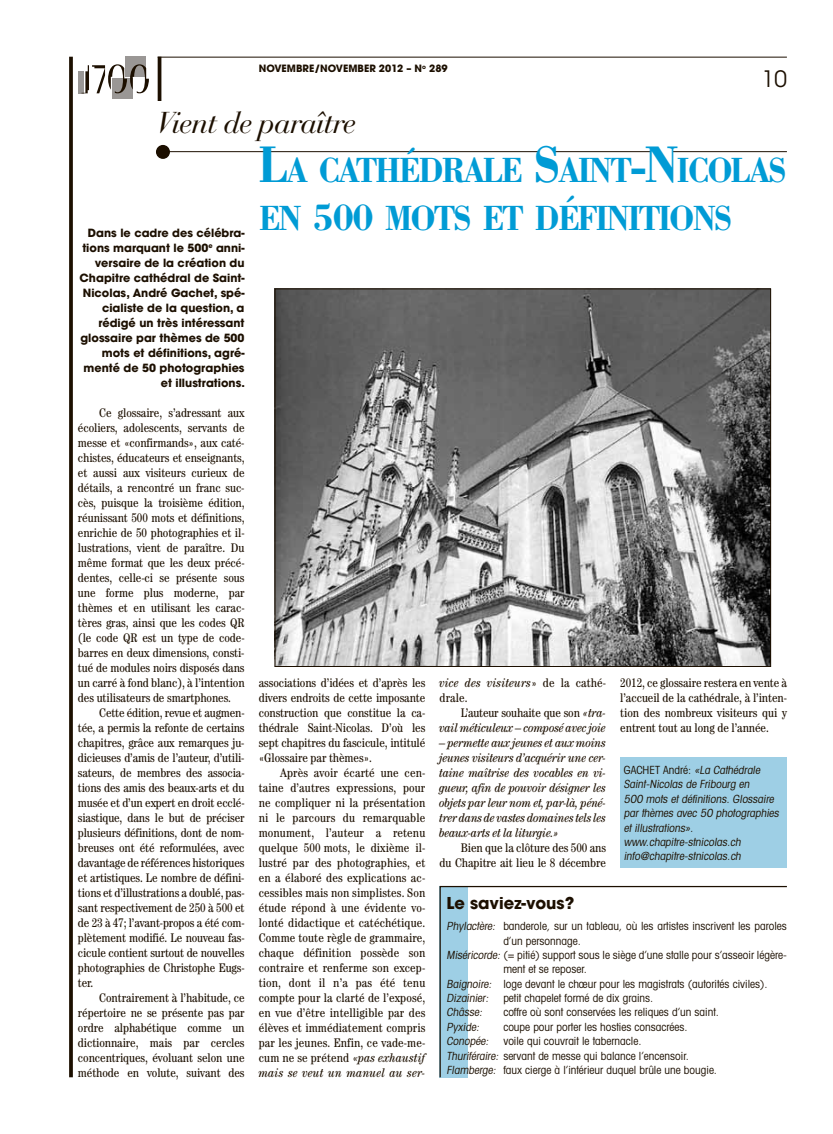
<style>
.page{position:relative;width:833px;height:1134px;background:#fff}
.page>*{position:absolute;margin:0;border:0;box-sizing:border-box;transform-origin:0 0}
.t1{font:36.12px/47.5px "Bodoni Bold SC680";letter-spacing:-.06em;color:#009bd5;scale:.9 1}
.t2{font:italic 30px "Bauer Bodoni";letter-spacing:-.035em;color:#1c0f00}
.t3{font:22.5px "Avant Garde";color:#1c0f00}
.t4{font:700 16.25px "Avant Garde";color:#1c0f00}
.t5{font:condensed 12.5px/15px "Century";letter-spacing:-.005em;color:#1c0f00;text-align:justify}
.t6{font:italic condensed 12.5px/15px "Century";letter-spacing:-.015em;color:#1c0f00;text-align:right}
.t7{font:condensed 11.25px/14.4px "Avant Garde";color:#1c0f00}
.t8{font:700 11.25px/15px "Avant Garde";color:#1c0f00;text-align:right}
.t9{font:italic condensed 11.25px/14.4px "Avant Garde";color:#1c0f00}
.t10{font:700 10px "Avant Garde";color:#1c0f00}
.s1{font-size:53.12px}
.s2{font-size:38.75px}
.s3{font-style:italic}
.s4{font-style:normal}
</style>
<div class="page">
<svg style="left:69px;top:57px;width:4px;height:1020px;background:#291d0f"></svg>
<hr style="left:158px;top:57px;width:3px;height:44px;background:#1c0f00">
<hr style="left:158px;top:57px;width:629px;height:1px;background:#1c0f00">
<div style="left:126px;top:57px;width:20px;height:20px;background:#9a9795"></div>
<div style="left:112px;top:79px;width:21px;height:20px;background:#9a9795"></div>
<div style="left:78px;top:71px;width:6px;height:22px;background:#9a9795"></div>
<svg style="left:81px;top:64px;width:68px;height:29px"></svg>
<hr style="left:163px;top:151px;width:624px;height:1px;background:#1c0f00">
<div style="left:156px;top:145px;width:14px;height:14px;background:#1c0f00;border-radius:50%"></div>
<div style="left:539px;top:149px;width:16px;height:6px;background:#fff"></div>
<div style="left:651px;top:148px;width:21px;height:6px;background:#fff"></div>
<img style="left:277px;top:291px;width:492px;height:374px">
<svg style="left:439px;top:885px;width:348px;height:193px"></svg>
<div style="left:620px;top:757px;width:167px;height:111px;background:#9ecfe5"></div>
<p class="t10" style="left:259px;top:62px;width:190px">NOVEMBRE/NOVEMBER 2012 – N<sup>o</sup> 289</p>
<h3 class="t3" style="left:762px;top:66px;width:26px">10</h3>
<h2 class="t2" style="left:157px;top:105px;width:201px">Vient de paraître</h2>
<h1 class="t1" style="left:259px;top:146px;width:588px"><span class="s1">L</span>A CATHÉDRALE <span class="s1">S</span>AINT<span class="s1">-N</span>ICOLAS<br>EN <span class="s2">500</span> MOTS ET DÉFINITIONS</h1>
<p class="t8" style="left:79px;top:225px;width:167px">Dans le cadre des célébra&shy;tions marquant le 500<sup>e</sup> anni&shy;versaire de la création du<br>Chapitre cathédral de Saint-<br>Nicolas, André Gachet, spé&shy;cialiste de la question, a rédigé un très intéressant glossaire par thèmes de 500 mots et définitions, agré&shy;menté de 50 photographies et illustrations.</p>
<p class="t5" style="left:78px;top:405px;width:168px;text-indent:21px">Ce glossaire, s’adressant aux écoliers, adolescents, servants de messe et «confirmands», aux caté&shy;chistes, éducateurs et enseignants, et aussi aux visiteurs curieux de détails, a rencontré un franc suc&shy;cès, puisque la troisième édition, réunissant 500 mots et définitions, enrichie de 50 photographies et il&shy;lustrations, vient de paraître. Du même format que les deux précé&shy;dentes, celle-ci se présente sous une forme plus moderne, par thèmes et en utilisant les carac&shy;tères gras, ainsi que les codes QR (le code QR est un type de code&shy;barres en deux dimensions, consti&shy;tué de modules noirs disposés dans un carré à fond blanc), à l’intention des utilisateurs de smartphones.</p>
<p class="t5" style="left:78px;top:705px;width:168px;text-indent:21px">Cette édition, revue et augmen&shy;tée, a permis la refonte de certains chapitres, grâce aux remarques ju&shy;dicieuses d’amis de l’auteur, d’utili&shy;sateurs, de membres des associa&shy;tions des amis des beaux-arts et du musée et d’un expert en droit ecclé&shy;siastique, dans le but de préciser plusieurs définitions, dont de nom&shy;breuses ont été reformulées, avec davantage de références historiques et artistiques. Le nombre de défini&shy;tions et d’illustrations a doublé, pas&shy;sant respectivement de 250 à 500 et de 23 à 47; l’avant-propos a été com&shy;plètement modifié. Le nouveau fas&shy;cicule contient surtout de nouvelles photographies de Christophe Eugs&shy;ter.</p>
<p class="t5" style="left:78px;top:990px;width:168px;text-indent:21px">Contrairement à l’habitude, ce répertoire ne se présente pas par ordre alphabétique comme un dictionnaire, mais par cercles concentriques, évoluant selon une méthode en volute, suivant des</p>
<p class="t5" style="left:259px;top:675px;width:168px">associations d’idées et d’après les divers endroits de cette imposante construction que constitue la ca&shy;thédrale Saint-Nicolas. D’où les sept chapitres du fascicule, intitulé «Glossaire par thèmes».</p>
<p class="t5" style="left:259px;top:765px;width:168px;text-indent:21px">Après avoir écarté une cen&shy;taine d’autres expressions, pour ne compliquer ni la présentation ni le parcours du remarquable monument, l’auteur a retenu quelque 500 mots, le dixième il&shy;lustré par des photographies, et en a élaboré des explications ac&shy;cessibles mais non simplistes. Son étude répond à une évidente vo&shy;lonté didactique et catéchétique.<br>Comme toute règle de grammaire, chaque définition possède son contraire et renferme son excep&shy;tion, dont il n’a pas été tenu compte pour la clarté de l’exposé, en vue d’être intelligible par des élèves et immédiatement compris par les jeunes. Enfin, ce vade-me&shy;cum ne se prétend «<span class="s3">pas exhaustif mais se veut un manuel au ser-</span></p>
<p class="t5" style="left:620px;top:675px;width:168px">2012, ce glossaire restera en vente à l’accueil de la cathédrale, à l’inten&shy;tion des nombreux visiteurs qui y entrent tout au long de l’année.</p>
<p class="t5" style="left:439px;top:675px;width:168px"><span class="s3">vice des visiteurs</span>» de la cathé&shy;drale.</p>
<p class="t6" style="left:439px;top:705px;width:168px"><span class="s4">L’auteur souhaite que son</span> «tra&shy;vail méticuleux – composé avec joie</p>
<p class="t6" style="left:439px;top:735px;width:168px;text-align:justify">– permette aux jeunes et aux moins jeunes visiteurs d’acquérir une cer&shy;taine maîtrise des vocables en vi&shy;gueur, afin de pouvoir désigner les objets par leur nom et, par-là, péné&shy;trer dans de vastes domaines tels les beaux-arts et la liturgie.»</p>
<p class="t5" style="left:439px;top:840px;width:168px;text-align:right">Bien que la clôture des 500 ans<br>du Chapitre ait lieu le 8 décembre</p>
<p class="t9" style="left:624px;top:762px;width:159px"><span class="s4">GAC H E T An d ré :</span> «La Cathédrale<br>Saint-Nicolas de Fribourg en<br>500 mots et définitions. Glossaire par thèmes avec 50 photographies et illustrations». www.chapitre-stnicolas.ch info@chapitre-stnicolas.ch</p>
<h3 class="t4" style="left:446px;top:892px;width:129px">Le saviez-vous?</h3>
<p class="t7" style="left:446px;top:919px;width:342px"><span class="s3">Phylactère:</span> banderole, sur un tableau, où les artistes inscrivent les paroles</p>
<p class="t7" style="left:503px;top:933px;width:79px">d’un personnage.</p>
<p class="t7" style="left:446px;top:947px;width:342px"><span class="s3">Miséricorde:</span>(= pitié) support sous le siège d’une stalle pour s’asseoir légère-</p>
<p class="t7" style="left:503px;top:962px;width:85px">ment et se reposer.</p>
<p class="t7" style="left:446px;top:976px;width:322px"><span class="s3">Baignoire:</span> loge devant le chœur pour les magistrats (autorités civiles).</p>
<p class="t7" style="left:446px;top:991px;width:208px"><span class="s3">Dizainier:</span> petit chapelet formé de dix grains.</p>
<p class="t9" style="left:446px;top:1005px;width:39px">Châsse:</p>
<p class="t7" style="left:503px;top:1005px;width:217px">coffre où sont conservées les reliques d’un saint.</p>
<p class="t9" style="left:446px;top:1019px;width:36px">Pyxide:</p>
<p class="t7" style="left:446px;top:1019px;width:272px;text-indent:57px">coupe pour porter les hosties consacrées.<br><span class="s3">Conopée:</span> voile qui couvrait le tabernacle.<br><span class="s3">Thuriféraire:</span> servant de messe qui balance l’encensoir.<br><span class="s3">Flamberge:</span> faux cierge à l’intérieur duquel brûle une bougie.</p>
</div>
